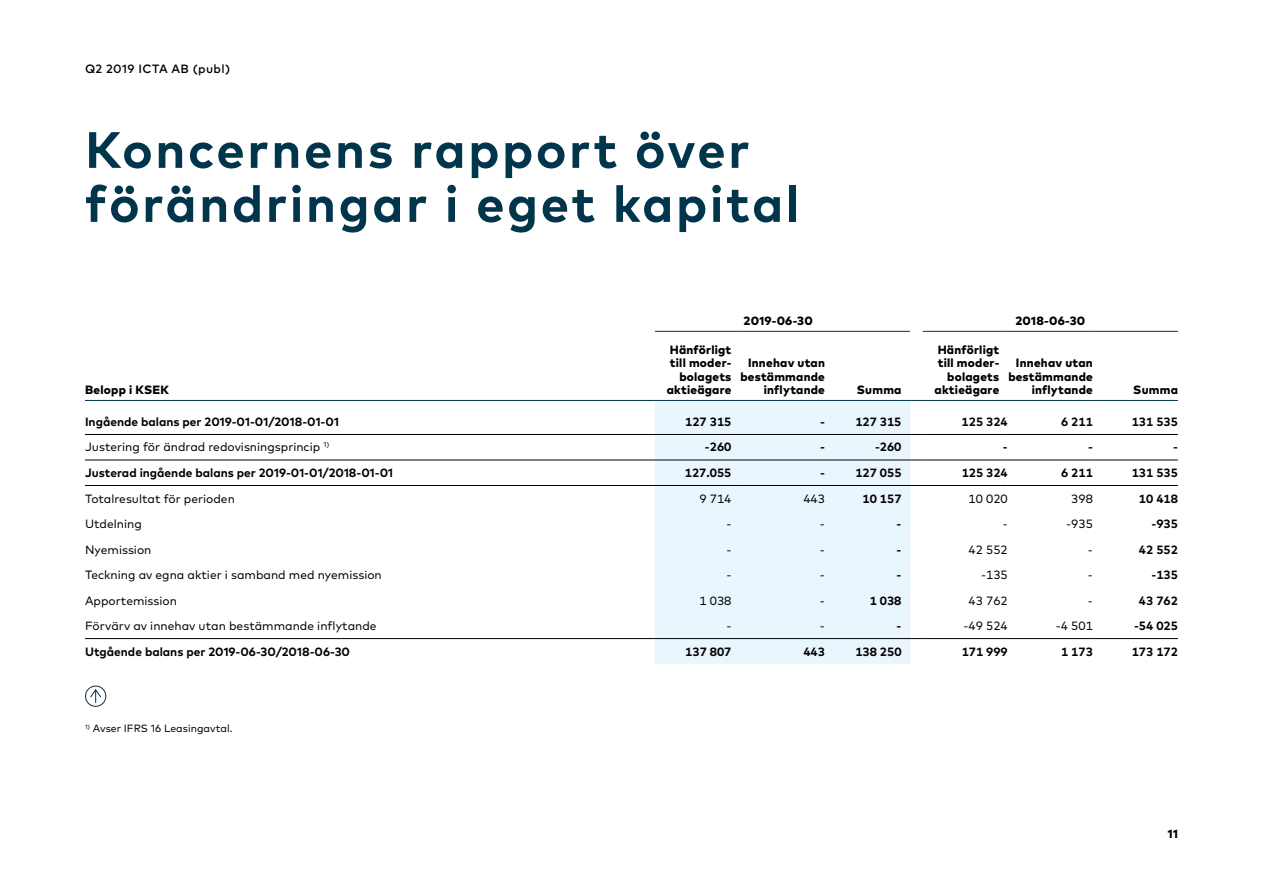
<style>
.page{position:relative;width:1263px;height:893px;background:#fff}
.page>*{position:absolute;margin:0;border:0;box-sizing:border-box;transform-origin:0 0}
.t1{font:700 51px/54px "Mark Pro";letter-spacing:.05em;color:#00354b}
.t2{font:700 12px "Mark Pro";color:#000}
.t3{font:12px "Mark Pro";color:#000}
.t4{font:800 12px/13.5px "Mark Pro";letter-spacing:.02em;color:#000;text-align:right}
.t5{font:500 12px "Mark Pro";letter-spacing:.03em;color:#000}
.t6{font:10.5px "Mark Pro";color:#000}
</style>
<div class="page">
<div style="left:655px;top:401px;width:255px;height:263px;background:#eaf6fe"></div>
<hr style="left:85px;top:434px;width:570px;height:1px;background:#000">
<hr style="left:655px;top:434px;width:85px;height:1px;background:#000">
<hr style="left:740px;top:434px;width:85px;height:1px;background:#000">
<hr style="left:825px;top:434px;width:85px;height:1px;background:#000">
<svg style="left:910px;top:434px;width:13px;height:1px"></svg>
<hr style="left:923px;top:434px;width:85px;height:1px;background:#000">
<hr style="left:1008px;top:434px;width:85px;height:1px;background:#000">
<hr style="left:1093px;top:434px;width:85px;height:1px;background:#000">
<hr style="left:85px;top:460px;width:570px;height:1px;background:#000">
<hr style="left:655px;top:460px;width:85px;height:1px;background:#000">
<hr style="left:740px;top:460px;width:85px;height:1px;background:#000">
<hr style="left:825px;top:460px;width:85px;height:1px;background:#000">
<svg style="left:910px;top:460px;width:13px;height:1px"></svg>
<hr style="left:923px;top:460px;width:85px;height:1px;background:#000">
<hr style="left:1008px;top:460px;width:85px;height:1px;background:#000">
<hr style="left:1093px;top:460px;width:85px;height:1px;background:#000">
<hr style="left:85px;top:638px;width:570px;height:1px;background:#000">
<hr style="left:655px;top:638px;width:85px;height:1px;background:#000">
<hr style="left:740px;top:638px;width:85px;height:1px;background:#000">
<hr style="left:825px;top:638px;width:85px;height:1px;background:#000">
<svg style="left:910px;top:638px;width:13px;height:1px"></svg>
<hr style="left:923px;top:638px;width:85px;height:1px;background:#000">
<hr style="left:1008px;top:638px;width:85px;height:1px;background:#000">
<hr style="left:1093px;top:638px;width:85px;height:1px;background:#000">
<hr style="left:655px;top:331px;width:85px;height:1px;background:#00354b">
<hr style="left:740px;top:331px;width:85px;height:1px;background:#00354b">
<hr style="left:825px;top:331px;width:85px;height:1px;background:#00354b">
<hr style="left:923px;top:331px;width:85px;height:1px;background:#00354b">
<hr style="left:1008px;top:331px;width:85px;height:1px;background:#00354b">
<hr style="left:1093px;top:331px;width:85px;height:1px;background:#00354b">
<hr style="left:85px;top:400px;width:570px;height:1px;background:#00354b">
<hr style="left:655px;top:400px;width:85px;height:1px;background:#00354b">
<hr style="left:740px;top:400px;width:85px;height:1px;background:#00354b">
<hr style="left:825px;top:400px;width:85px;height:1px;background:#00354b">
<svg style="left:910px;top:400px;width:13px;height:1px"></svg>
<hr style="left:923px;top:400px;width:85px;height:1px;background:#00354b">
<hr style="left:1008px;top:400px;width:85px;height:1px;background:#00354b">
<hr style="left:1093px;top:400px;width:85px;height:1px;background:#00354b">
<hr style="left:85px;top:485px;width:570px;height:1px;background:#000">
<hr style="left:655px;top:485px;width:85px;height:1px;background:#000">
<hr style="left:740px;top:485px;width:85px;height:1px;background:#000">
<hr style="left:825px;top:485px;width:85px;height:1px;background:#000">
<svg style="left:910px;top:485px;width:13px;height:1px"></svg>
<hr style="left:923px;top:485px;width:85px;height:1px;background:#000">
<hr style="left:1008px;top:485px;width:85px;height:1px;background:#000">
<hr style="left:1093px;top:485px;width:85px;height:1px;background:#000">
<div style="left:85px;top:686px;width:21px;height:21px;border:1px solid #00354b;border-radius:50%"></div>
<svg style="left:89px;top:688px;width:13px;height:14px"></svg>
<p class="t5" style="left:85px;top:60px;width:147px">Q2 2019 ICTA AB (publ)</p>
<h1 class="t1" style="left:85px;top:118px;width:716px">Koncernens rapport över förändringar i eget kapital</h1>
<p class="t4" style="left:85px;top:382px;width:85px">Belopp i KSEK</p>
<p class="t4" style="left:667px;top:342px;width:66px">Hänförligt till moder&shy;bolagets aktieägare</p>
<p class="t4" style="left:743px;top:313px;width:71px">2019-06-30</p>
<p class="t4" style="left:1015px;top:313px;width:71px">2018-06-30</p>
<p class="t4" style="left:740px;top:355px;width:86px">Innehav utan bestämmande inflytande</p>
<p class="t4" style="left:857px;top:382px;width:46px">Summa</p>
<p class="t4" style="left:934px;top:342px;width:66px">Hänförligt till moder&shy;bolagets aktieägare</p>
<p class="t4" style="left:1008px;top:355px;width:86px">Innehav utan bestämmande inflytande</p>
<p class="t4" style="left:1133px;top:382px;width:46px">Summa</p>
<p class="t2" style="left:85px;top:413px;width:255px">Ingående balans per 2019-01-01/2018-01-01</p>
<p class="t2" style="left:685px;top:413px;width:48px">127 315</p>
<p class="t2" style="left:820px;top:413px;width:6px">-</p>
<p class="t2" style="left:855px;top:413px;width:48px">127 315</p>
<p class="t2" style="left:962px;top:413px;width:48px">125 324</p>
<p class="t2" style="left:1061px;top:413px;width:33px">6 211</p>
<p class="t2" style="left:1132px;top:413px;width:48px">131 535</p>
<p class="t3" style="left:85px;top:438px;width:246px">Justering för ändrad redovisningsprincip <sup>1)</sup></p>
<p class="t2" style="left:705px;top:438px;width:28px">-260</p>
<p class="t2" style="left:820px;top:438px;width:6px">-</p>
<p class="t2" style="left:875px;top:438px;width:28px">-260</p>
<p class="t2" style="left:1003px;top:438px;width:6px">-</p>
<p class="t2" style="left:1088px;top:438px;width:6px">-</p>
<p class="t2" style="left:1173px;top:438px;width:6px">-</p>
<p class="t2" style="left:85px;top:464px;width:310px">Justerad ingående balans per 2019-01-01/2018-01-01</p>
<p class="t2" style="left:685px;top:464px;width:48px">127.055</p>
<p class="t2" style="left:820px;top:464px;width:6px">-</p>
<p class="t2" style="left:855px;top:464px;width:48px">127 055</p>
<p class="t2" style="left:962px;top:464px;width:48px">125 324</p>
<p class="t2" style="left:1061px;top:464px;width:33px">6 211</p>
<p class="t2" style="left:1132px;top:464px;width:48px">131 535</p>
<p class="t3" style="left:85px;top:489px;width:151px">Totalresultat för perioden</p>
<p class="t3" style="left:699px;top:489px;width:34px">9 714</p>
<p class="t3" style="left:803px;top:489px;width:23px">443</p>
<p class="t2" style="left:862px;top:489px;width:40px">10 157</p>
<p class="t3" style="left:969px;top:489px;width:41px">10 020</p>
<p class="t3" style="left:1071px;top:489px;width:23px">398</p>
<p class="t2" style="left:1139px;top:489px;width:40px">10 418</p>
<p class="t3" style="left:85px;top:515px;width:58px">Utdelning</p>
<p class="t3" style="left:726px;top:515px;width:7px">-</p>
<p class="t3" style="left:820px;top:515px;width:7px">-</p>
<p class="t2" style="left:897px;top:515px;width:6px">-</p>
<p class="t3" style="left:1003px;top:515px;width:7px">-</p>
<p class="t3" style="left:1066px;top:515px;width:28px">-935</p>
<p class="t2" style="left:1151px;top:515px;width:28px">-935</p>
<p class="t3" style="left:85px;top:540px;width:68px">Nyemission</p>
<p class="t3" style="left:726px;top:540px;width:7px">-</p>
<p class="t3" style="left:820px;top:540px;width:7px">-</p>
<p class="t2" style="left:897px;top:540px;width:6px">-</p>
<p class="t3" style="left:969px;top:540px;width:41px">42 552</p>
<p class="t3" style="left:1088px;top:540px;width:7px">-</p>
<p class="t2" style="left:1139px;top:540px;width:40px">42 552</p>
<p class="t3" style="left:85px;top:566px;width:298px">Teckning av egna aktier i samband med nyemission</p>
<p class="t3" style="left:726px;top:566px;width:7px">-</p>
<p class="t3" style="left:820px;top:566px;width:7px">-</p>
<p class="t2" style="left:897px;top:566px;width:6px">-</p>
<p class="t3" style="left:981px;top:566px;width:28px">-135</p>
<p class="t3" style="left:1088px;top:566px;width:7px">-</p>
<p class="t2" style="left:1151px;top:566px;width:28px">-135</p>
<p class="t3" style="left:85px;top:591px;width:94px">Apportemission</p>
<p class="t3" style="left:699px;top:591px;width:34px">1 038</p>
<p class="t3" style="left:820px;top:591px;width:7px">-</p>
<p class="t2" style="left:870px;top:591px;width:33px">1 038</p>
<p class="t3" style="left:969px;top:591px;width:41px">43 762</p>
<p class="t3" style="left:1088px;top:591px;width:7px">-</p>
<p class="t2" style="left:1139px;top:591px;width:40px">43 762</p>
<p class="t3" style="left:85px;top:617px;width:293px">Förvärv av innehav utan bestämmande inflytande</p>
<p class="t3" style="left:726px;top:617px;width:7px">-</p>
<p class="t3" style="left:820px;top:617px;width:7px">-</p>
<p class="t2" style="left:897px;top:617px;width:6px">-</p>
<p class="t3" style="left:963px;top:617px;width:46px">-49 524</p>
<p class="t3" style="left:1056px;top:617px;width:39px">-4 501</p>
<p class="t2" style="left:1134px;top:617px;width:45px">-54 025</p>
<p class="t2" style="left:85px;top:642px;width:266px">Utgående balans per 2019-06-30/2018-06-30</p>
<p class="t2" style="left:685px;top:642px;width:48px">137 807</p>
<p class="t2" style="left:803px;top:642px;width:23px">443</p>
<p class="t2" style="left:855px;top:642px;width:48px">138 250</p>
<p class="t2" style="left:962px;top:642px;width:48px">171 999</p>
<p class="t2" style="left:1061px;top:642px;width:33px">1 173</p>
<p class="t2" style="left:1132px;top:642px;width:48px">173 172</p>
<p class="t6" style="left:85px;top:721px;width:149px"><sup>1)</sup> Avser IFRS 16 Leasingavtal.</p>
<p class="t4" style="left:1168px;top:826px;width:12px">11</p>
</div>
